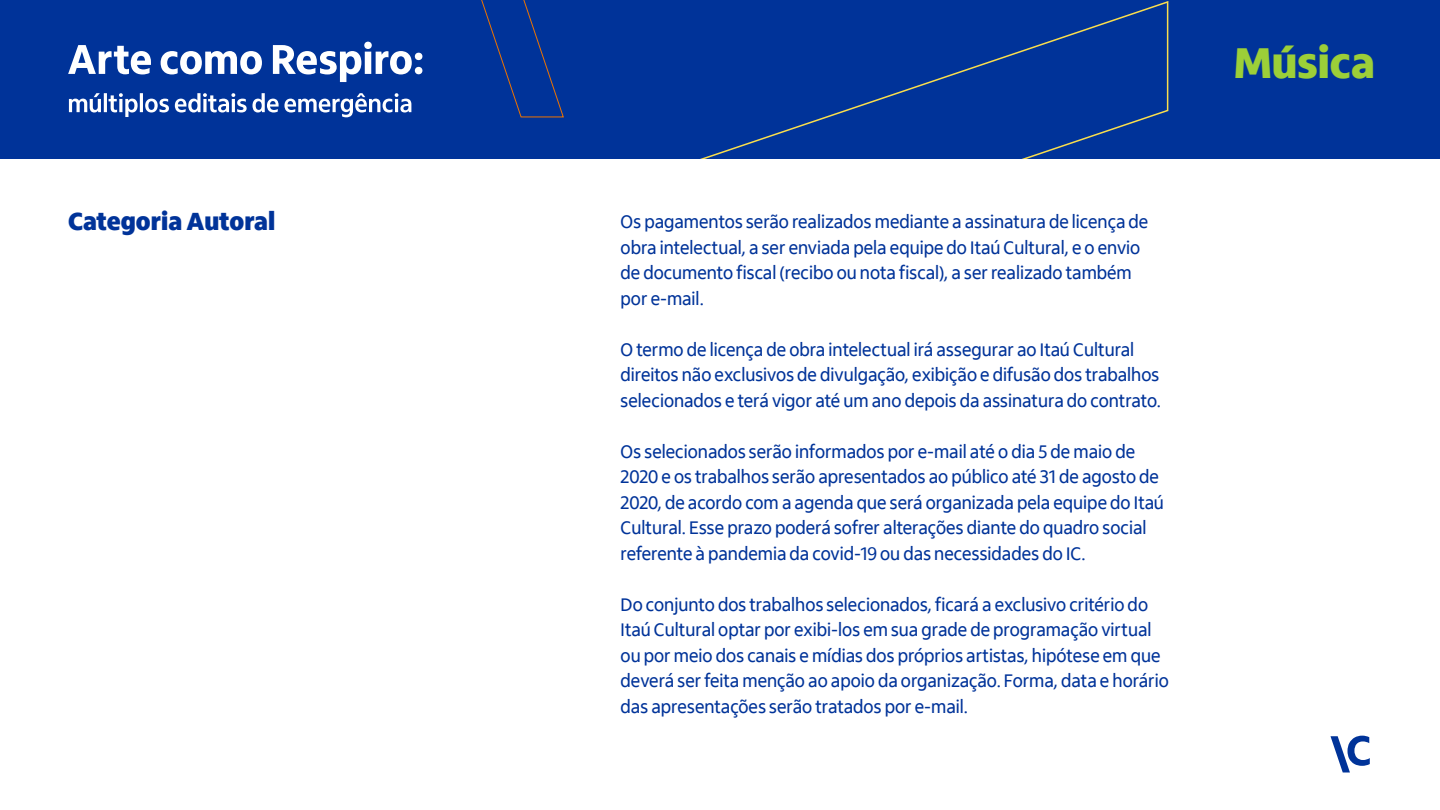
<style>
.page{position:relative;width:1440px;height:810px;background:#fff}
.page>*{position:absolute;margin:0;border:0;box-sizing:border-box;transform-origin:0 0}
.t1{font:800 44.25px "Itau Display";color:#9ccf38}
.t2{font:900 25.5px "Itau Display";color:#039}
.t3{font:18.75px/25.5px "Itau Display";color:#039}
</style>
<div class="page">
<div style="left:0;top:0;width:1440px;height:159px;background:#039"></div>
<svg style="left:700px;top:1px;width:469px;height:158px"></svg>
<svg style="left:481px;top:0;width:83px;height:118px"></svg>
<svg style="left:69px;top:93px;width:342px;height:24px"></svg>
<svg style="left:68px;top:42px;width:354px;height:40px"></svg>
<svg style="left:1330px;top:736px;width:40px;height:36px"></svg>
<h2 class="t2" style="left:68px;top:206px;width:209px">Categoria Autoral</h2>
<p class="t3" style="left:621px;top:210px;width:529px">Os pagamentos serão realizados mediante a assinatura de licença de obra intelectual, a ser enviada pela equipe do Itaú Cultural, e o envio de documento fiscal (recibo ou nota fiscal), a ser realizado também por e-mail.</p>
<p class="t3" style="left:621px;top:337px;width:542px">O termo de licença de obra intelectual irá assegurar ao Itaú Cultural direitos não exclusivos de divulgação, exibição e difusão dos trabalhos selecionados e terá vigor até um ano depois da assinatura do contrato.</p>
<p class="t3" style="left:621px;top:439px;width:545px">Os selecionados serão informados por e-mail até o dia 5 de maio de 2020 e os trabalhos serão apresentados ao público até 31 de agosto de 2020, de acordo com a agenda que será organizada pela equipe do Itaú Cultural. Esse prazo poderá sofrer alterações diante do quadro social referente à pandemia da covid-19 ou das necessidades do IC.</p>
<p class="t3" style="left:621px;top:592px;width:550px">Do conjunto dos trabalhos selecionados, ficará a exclusivo critério do Itaú Cultural optar por exibi-los em sua grade de programação virtual ou por meio dos canais e mídias dos próprios artistas, hipótese em que deverá ser feita menção ao apoio da organização. Forma, data e horário das apresentações serão tratados por e-mail.</p>
<h1 class="t1" style="left:1234px;top:38px;width:142px">Música</h1>
</div>
